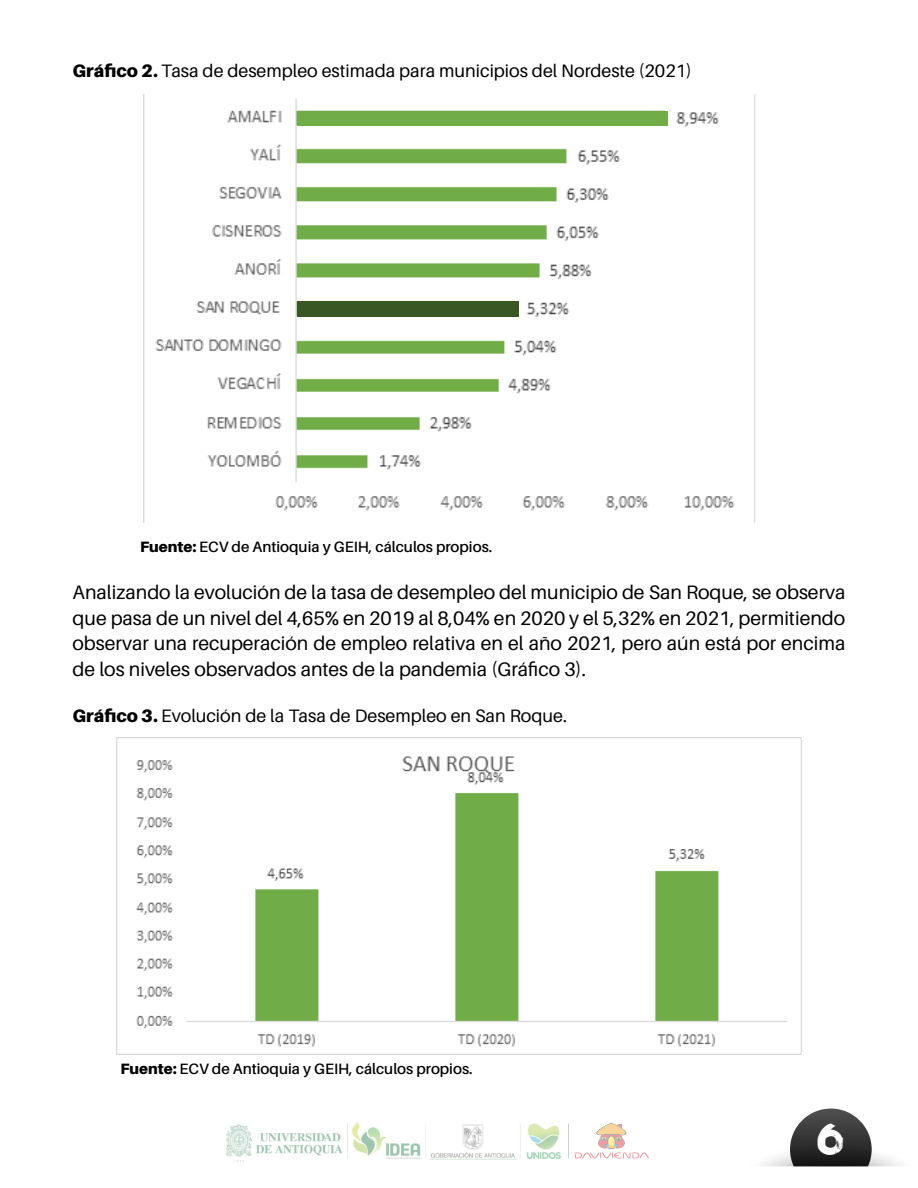
<style>
.page{position:relative;width:918px;height:1188px;background:#fff}
.page>*{position:absolute;margin:0;border:0;box-sizing:border-box;transform-origin:0 0}
.t1{font:44.85px "DK Plakkaat";color:#fff}
.t2{font:19.5px/25.5px "Aileron";color:#000;text-align:justify}
.t3{font:18px "Aileron";color:#000}
.t4{font:600 15px "Aileron";color:#000}
.s1{font-weight:900}
</style>
<div class="page">
<img style="left:226px;top:1122px;width:343px;height:40px">
<svg style="left:574px;top:1123px;width:75px;height:36px"></svg>
<hr style="left:568px;top:1124px;width:1px;height:35px;background:#858585">
<img style="left:143px;top:94px;width:613px;height:429px">
<svg style="left:762px;top:1109px;width:139px;height:57px"></svg>
<div style="left:297px;top:301px;width:221px;height:16px;background:#385723"></div>
<div style="left:297px;top:111px;width:370px;height:15px;background:#70ad47"></div>
<img style="left:116px;top:738px;width:686px;height:316px">
<p class="t3" style="left:73px;top:61px;width:621px"><span class="s1">Gráfico 2.</span> Tasa de desempleo estimada para municipios del Nordeste (2021)</p>
<p class="t4" style="left:140px;top:539px;width:354px"><span class="s1">Fuente:</span> ECV de Antioquia y GEIH, cálculos propios.</p>
<p class="t2" style="left:73px;top:580px;width:774px">Analizando la evolución de la tasa de desempleo del municipio de San Roque, se observa que pasa de un nivel del 4,65% en 2019 al 8,04% en 2020 y el 5,32% en 2021, permitiendo observar una recuperación de empleo relativa en el año 2021, pero aún está por encima de los niveles observados antes de la pandemia (Gráfico 3).</p>
<p class="t3" style="left:73px;top:706px;width:496px"><span class="s1">Gráfico 3.</span> Evolución de la Tasa de Desempleo en San Roque.</p>
<p class="t4" style="left:120px;top:1060px;width:354px"><span class="s1">Fuente:</span> ECV de Antioquia y GEIH, cálculos propios.</p>
<h1 class="t1" style="left:817px;top:1113px;width:29px">6</h1>
</div>
